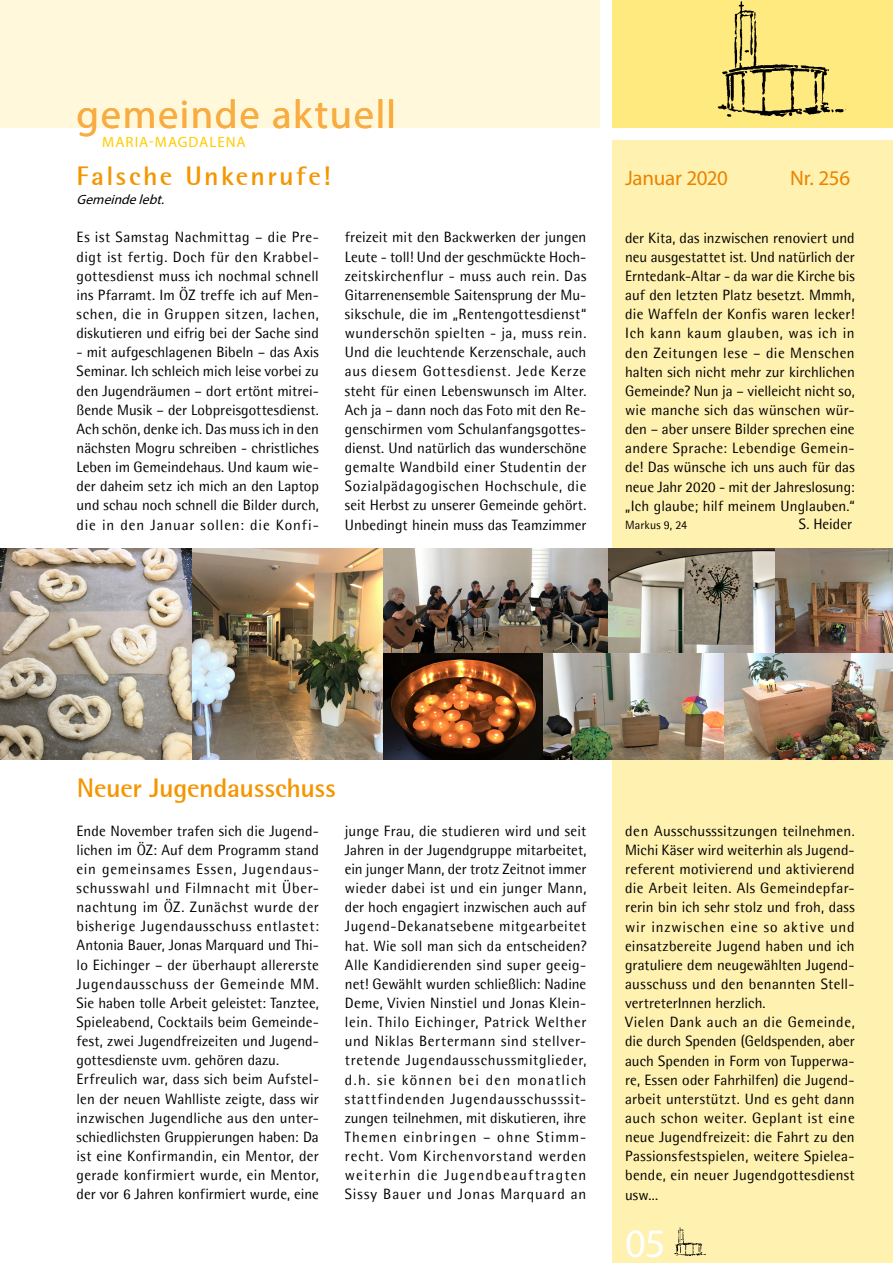
<style>
.page{position:relative;width:893px;height:1263px;background:#fff}
.page>*{position:absolute;margin:0;border:0;box-sizing:border-box;transform-origin:0 0}
.t1{font:40.5px "Myriad Pro";letter-spacing:.04em;color:#f8ac41}
.t2{font:40.5px "Myriad Pro";color:#fff}
.t3{font:700 27px "Rotis Semi Sans 55";letter-spacing:-.005em;color:#f49600}
.t4{font:700 27px "Rotis Semi Sans 55";letter-spacing:.09em;color:#f49600}
.t5{font:21px "Myriad Pro";letter-spacing:-.01em;color:#eb8300}
.t6{font:15px/19.2px "Rotis Semi Sans";letter-spacing:.015em;color:#000;text-align:justify}
.t7{font:15px "Myriad Pro";letter-spacing:.065em;color:#fc0}
.t8{font:italic 13.5px "Myriad Pro";color:#000}
.t9{font:12px "Rotis Semi Sans";letter-spacing:.01em;color:#000}
</style>
<div class="page">
<div style="left:612px;top:0;width:281px;height:128px;background:#ffea80"></div>
<div style="left:0;top:0;width:600px;height:128px;background:#fff8da"></div>
<div style="left:612px;top:140px;width:281px;height:1123px;background:#fff1b0"></div>
<img style="left:717px;top:1px;width:129px;height:116px">
<img style="left:674px;top:1227px;width:32px;height:29px">
<img style="left:0;top:549px;width:893px;height:210px">
<h1 class="t1" style="left:77px;top:89px;width:321px">gemeinde aktuell</h1>
<h2 class="t4" style="left:77px;top:159px;width:255px">Falsche Unkenrufe!</h2>
<h3 class="t5" style="left:625px;top:165px;width:104px">Januar 2020</h3>
<h3 class="t5" style="left:790px;top:165px;width:61px">Nr. 256</h3>
<p class="t8" style="left:77px;top:191px;width:93px">Gemeindelebt.</p>
<p class="t6" style="left:77px;top:228px;width:244px">Es ist Samstag Nachmittag – die Pre&shy;digt ist fertig. Doch für den Krabbel&shy;gottesdienst muss ich nochmal schnell ins Pfarramt. Im ÖZ treffe ich auf Men&shy;schen, die in Gruppen sitzen, lachen, diskutieren und eifrig bei der Sache sind</p>
<p class="t6" style="left:77px;top:342px;width:244px">- mit aufgeschlagenen Bibeln – das Axis Seminar. Ich schleich mich leise vorbei zu den Jugendräumen – dort ertönt mitrei&shy;ßende Musik – der Lobpreisgottesdienst.<br>Ach schön, denke ich. Das muss ich in den nächsten Mogru schreiben - christliches Leben im Gemeindehaus. Und kaum wie&shy;der daheim setz ich mich an den Laptop und schau noch schnell die Bilder durch, die in den Januar sollen: die Konfi-</p>
<p class="t7" style="left:102px;top:132px;width:145px">MARIA-MAGDALENA</p>
<p class="t6" style="left:345px;top:228px;width:243px">freizeit mit den Backwerken der jungen Leute - toll! Und der geschmückte Hoch&shy;zeitskirchenflur - muss auch rein. Das Gitarrenensemble Saitensprung der Mu&shy;sikschule, die im „Rentengottesdienst“ wunderschön spielten - ja, muss rein.<br>Und die leuchtende Kerzenschale, auch aus diesem Gottesdienst. Jede Kerze steht für einen Lebenswunsch im Alter.<br>Ach ja – dann noch das Foto mit den Re&shy;genschirmen vom Schulanfangsgottes&shy;dienst. Und natürlich das wunderschöne gemalte Wandbild einer Studentin der Sozialpädagogischen Hochschule, die seit Herbst zu unserer Gemeinde gehört.<br>Unbedingt hinein muss das Teamzimmer</p>
<p class="t6" style="left:625px;top:228px;width:231px">der Kita, das inzwischen renoviert und neu ausgestattet ist. Und natürlich der Erntedank-Altar - da war die Kirche bis auf den letzten Platz besetzt. Mmmh, die Waffeln der Konfis waren lecker!<br>Ich kann kaum glauben, was ich in den Zeitungen lese – die Menschen halten sich nicht mehr zur kirchlichen Gemeinde? Nun ja – vielleicht nicht so, wie manche sich das wünschen wür&shy;den – aber unsere Bilder sprechen eine andere Sprache: Lebendige Gemein&shy;de! Das wünsche ich uns auch für das neue Jahr 2020 - mit der Jahreslosung: „Ich glaube; hilf meinem Unglauben.“</p>
<p class="t9" style="left:625px;top:518px;width:64px">Markus 9, 24</p>
<p class="t6" style="left:799px;top:515px;width:55px">S. Heider</p>
<h2 class="t3" style="left:77px;top:772px;width:261px">Neuer Jugendausschuss</h2>
<p class="t6" style="left:77px;top:821px;width:244px;text-align:left">Ende November trafen sich die Jugend&shy;lichen im ÖZ: Auf dem Programm stand ein gemeinsames Essen, Jugendaus&shy;schusswahl und Filmnacht mit Über&shy;nachtung im ÖZ. Zunächst wurde der bisherige Jugendausschuss entlastet:<br>Antonia Bauer, Jonas Marquard und Thi&shy;lo Eichinger – der überhaupt allererste Jugendausschuss der Gemeinde MM.<br>Sie haben tolle Arbeit geleistet: Tanztee, Spieleabend, Cocktails beim Gemeinde&shy;fest, zwei Jugendfreizeiten und Jugend&shy;gottesdienste uvm. gehören dazu.<br>Erfreulich war, dass sich beim Aufstel&shy;len der neuen Wahlliste zeigte, dass wir inzwischen Jugendliche aus den unter&shy;schiedlichsten Gruppierungen haben: Da ist eine Konfirmandin, ein Mentor, der gerade konfirmiert wurde, ein Mentor, der vor 6 Jahren konfirmiert wurde, eine</p>
<p class="t6" style="left:345px;top:821px;width:243px">junge Frau, die studieren wird und seit Jahren in der Jugendgruppe mitarbeitet, ein junger Mann, der trotz Zeitnot immer wieder dabei ist und ein junger Mann, der hoch engagiert inzwischen auch auf Jugend-Dekanatsebene mitgearbeitet hat. Wie soll man sich da entscheiden?<br>Alle Kandidierenden sind super geeig&shy;net! Gewählt wurden schließlich: Nadine Deme, Vivien Ninstiel und Jonas Klein&shy;lein. Thilo Eichinger, Patrick Welther und Niklas Bertermann sind stellver&shy;tretende Jugendausschussmitglieder, d.h. sie können bei den monatlich stattfindenden Jugendausschusssit&shy;zungen teilnehmen, mit diskutieren, ihre Themen einbringen – ohne Stimm&shy;recht. Vom Kirchenvorstand werden weiterhin die Jugendbeauftragten Sissy Bauer und Jonas Marquard an</p>
<p class="t6" style="left:625px;top:821px;width:231px;text-align:left">den Ausschusssitzungen teilnehmen.<br>Michi Käser wird weiterhin als Jugend&shy;referent motivierend und aktivierend die Arbeit leiten. Als Gemeindepfar&shy;rerin bin ich sehr stolz und froh, dass wir inzwischen eine so aktive und einsatzbereite Jugend haben und ich gratuliere dem neugewählten Jugend&shy;ausschuss und den benannten Stell&shy;vertreterInnen herzlich.<br>Vielen Dank auch an die Gemeinde, die durch Spenden (Geldspenden, aber auch Spenden in Form von Tupperwa&shy;re, Essen oder Fahrhilfen) die Jugend&shy;arbeit unterstützt. Und es geht dann auch schon weiter. Geplant ist eine neue Jugendfreizeit: die Fahrt zu den Passionsfestspielen, weitere Spielea&shy;bende, ein neuer Jugendgottesdienst usw...</p>
<h1 class="t2" style="left:625px;top:1218px;width:42px">05</h1>
</div>
